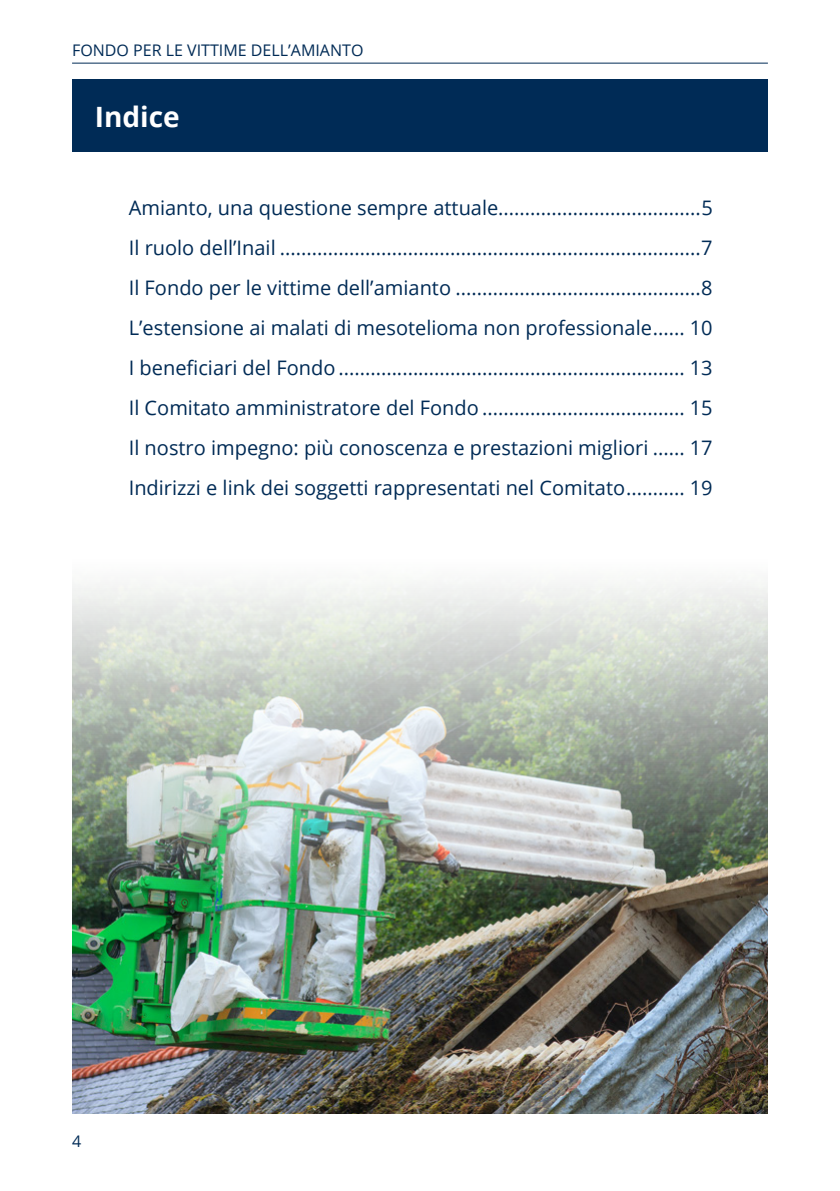
<style>
.page{position:relative;width:840px;height:1191px;background:#fff}
.page>*{position:absolute;margin:0;border:0;box-sizing:border-box;transform-origin:0 0}
.t1{font:700 28px "Open Sans";color:#fff}
.t2{font:20px/40px "Open Sans";color:#002b56;text-align:justify}
.t3{font:16px "Open Sans";color:#002b56}
</style>
<div class="page">
<hr style="left:72px;top:63px;width:695px;height:1px;background:#002b56">
<div style="left:72px;top:80px;width:695px;height:72px;background:#002b56"></div>
<img style="left:72px;top:582px;width:695px;height:531px">
<p class="t3" style="left:72px;top:40px;width:293px">FONDO PER LE VITTIME DELL’AMIANTO</p>
<h1 class="t1" style="left:95px;top:97px;width:86px">Indice</h1>
<p class="t2" style="left:129px;top:187px;width:585px">Amianto, una questione sempre attuale......................................5<br>Il ruolo dell’Inail ...............................................................................7<br>Il Fondo per le vittime dell’amianto ..............................................8<br>L’estensione ai malati di mesotelioma non professionale...... 10<br>I beneficiari del Fondo................................................................. 13<br>Il Comitato amministratore del Fondo ...................................... 15<br>Il nostro impegno: più conoscenza e prestazioni migliori ...... 17<br>Indirizzi e link dei soggetti rappresentati nel Comitato........... 19</p>
<p class="t3" style="left:72px;top:1130px;width:11px">4</p>
</div>
